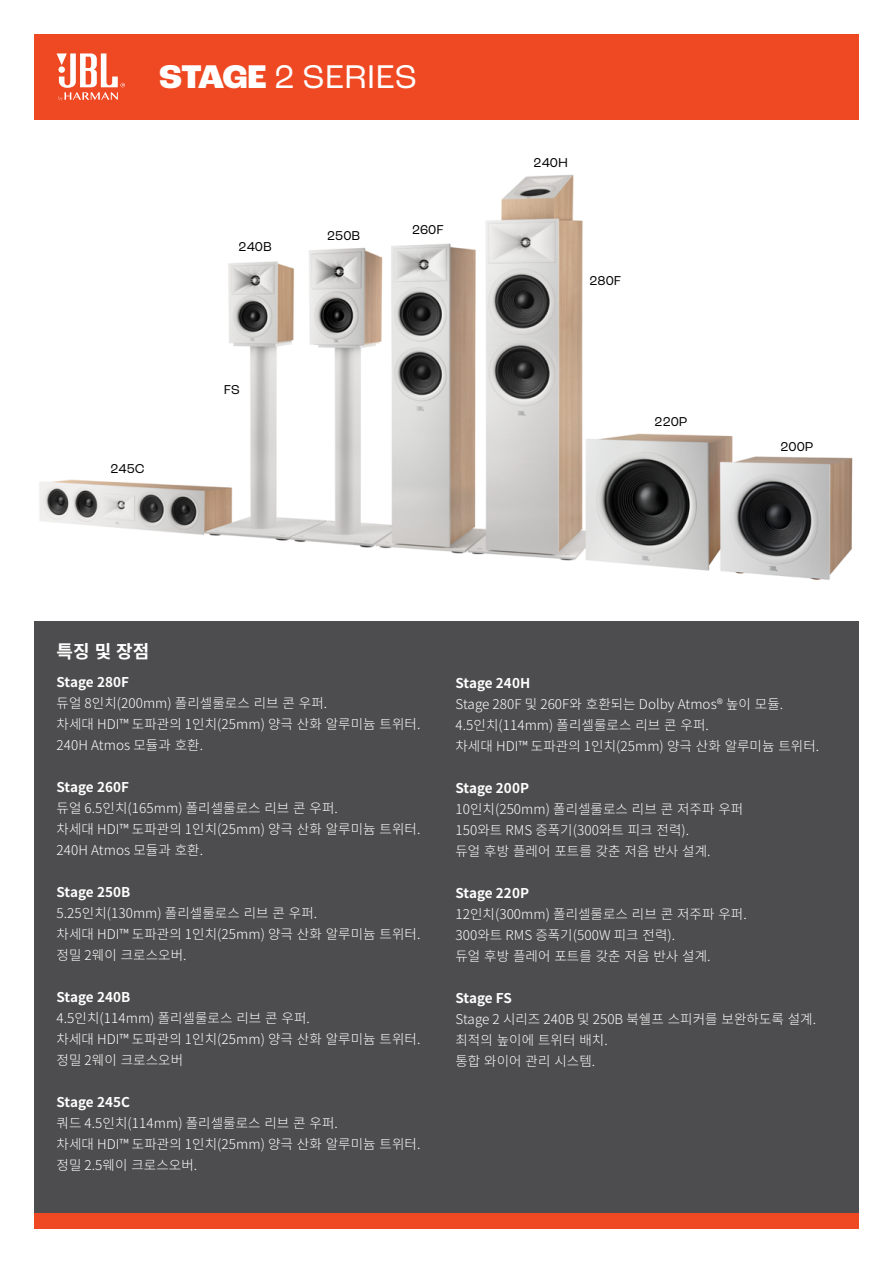
<style>
.page{position:relative;width:893px;height:1263px;background:#fff}
.page>*{position:absolute;margin:0;border:0;box-sizing:border-box;transform-origin:0 0}
.t1{font:34.5px "Roc Grotesk";color:#fff}
.t2{font:700 18px "Noto Sans CJ Kkr";color:#fff}
.t3{font:300 13.5px/21px "Noto Sans CJ Kkr";letter-spacing:.005em;color:#fff}
.t4{font:700 13.5px "Noto Sans CJ Kkr";letter-spacing:.005em;color:#fff}
.t5{font:13.5px "Roc Grotesk";color:#000}
.s1{font-weight:800}
</style>
<div class="page">
<div style="left:34px;top:1213px;width:825px;height:16px;background:#ef4923"></div>
<div style="left:34px;top:621px;width:825px;height:592px;background:#4d4d4f"></div>
<img style="left:39px;top:174px;width:814px;height:406px">
<div style="left:34px;top:34px;width:825px;height:85px;background:#ef4923"></div>
<svg style="left:57px;top:53px;width:68px;height:48px"></svg>
<h1 class="t1" style="left:159px;top:56px;width:259px"><span class="s1">STAGE</span> 2 SERIES</h1>
<p class="t5" style="left:110px;top:461px;width:36px">245C</p>
<p class="t5" style="left:239px;top:239px;width:35px">240B</p>
<p class="t5" style="left:224px;top:381px;width:17px">FS</p>
<p class="t5" style="left:327px;top:227px;width:35px">250B</p>
<p class="t5" style="left:412px;top:222px;width:33px">260F</p>
<p class="t5" style="left:534px;top:155px;width:36px">240H</p>
<p class="t5" style="left:589px;top:273px;width:33px">280F</p>
<p class="t5" style="left:654px;top:413px;width:35px">220P</p>
<p class="t5" style="left:780px;top:439px;width:35px">200P</p>
<h2 class="t2" style="left:57px;top:641px;width:94px">특징 및 장점</h2>
<p class="t4" style="left:57px;top:675px;width:74px">Stage 280F</p>
<p class="t3" style="left:57px;top:693px;width:365px">듀얼 8인치(200mm) 폴리셀룰로스 리브 콘 우퍼.<br>차세대 HDI™ 도파관의 1인치(25mm) 양극 산화 알루미늄 트위터.<br>240H Atmos 모듈과 호환.</p>
<p class="t4" style="left:57px;top:780px;width:74px">Stage 260F</p>
<p class="t3" style="left:57px;top:798px;width:365px">듀얼 6.5인치(165mm) 폴리셀룰로스 리브 콘 우퍼.<br>차세대 HDI™ 도파관의 1인치(25mm) 양극 산화 알루미늄 트위터.<br>240H Atmos 모듈과 호환.</p>
<p class="t4" style="left:57px;top:885px;width:75px">Stage 250B</p>
<p class="t3" style="left:57px;top:903px;width:365px">5.25인치(130mm) 폴리셀룰로스 리브 콘 우퍼.<br>차세대 HDI™ 도파관의 1인치(25mm) 양극 산화 알루미늄 트위터. 정밀 2웨이 크로스오버.</p>
<p class="t4" style="left:57px;top:990px;width:75px">Stage 240B</p>
<p class="t3" style="left:57px;top:1008px;width:365px">4.5인치(114mm) 폴리셀룰로스 리브 콘 우퍼.<br>차세대 HDI™ 도파관의 1인치(25mm) 양극 산화 알루미늄 트위터. 정밀 2웨이 크로스오버</p>
<p class="t4" style="left:57px;top:1095px;width:75px">Stage 245C</p>
<p class="t3" style="left:57px;top:1113px;width:365px">쿼드 4.5인치(114mm) 폴리셀룰로스 리브 콘 우퍼.<br>차세대 HDI™ 도파관의 1인치(25mm) 양극 산화 알루미늄 트위터. 정밀 2.5웨이 크로스오버.</p>
<p class="t4" style="left:455px;top:675px;width:76px">Stage 240H</p>
<p class="t3" style="left:455px;top:694px;width:365px">Stage 280F 및 260F와 호환되는 Dolby Atmos® 높이 모듈.<br>4.5인치(114mm) 폴리셀룰로스 리브 콘 우퍼.<br>차세대 HDI™ 도파관의 1인치(25mm) 양극 산화 알루미늄 트위터.</p>
<p class="t4" style="left:455px;top:780px;width:75px">Stage 200P</p>
<p class="t3" style="left:455px;top:799px;width:289px">10인치(250mm) 폴리셀룰로스 리브 콘 저주파 우퍼<br>150와트 RMS 증폭기(300와트 피크 전력).<br>듀얼 후방 플레어 포트를 갖춘 저음 반사 설계.</p>
<p class="t4" style="left:455px;top:885px;width:75px">Stage 220P</p>
<p class="t3" style="left:455px;top:904px;width:293px">12인치(300mm) 폴리셀룰로스 리브 콘 저주파 우퍼.<br>300와트 RMS 증폭기(500W 피크 전력).<br>듀얼 후방 플레어 포트를 갖춘 저음 반사 설계.</p>
<p class="t4" style="left:455px;top:990px;width:58px">Stage FS</p>
<p class="t3" style="left:455px;top:1009px;width:362px">Stage 2 시리즈 240B 및 250B 북쉘프 스피커를 보완하도록 설계. 최적의 높이에 트위터 배치.<br>통합 와이어 관리 시스템.</p>
</div>
